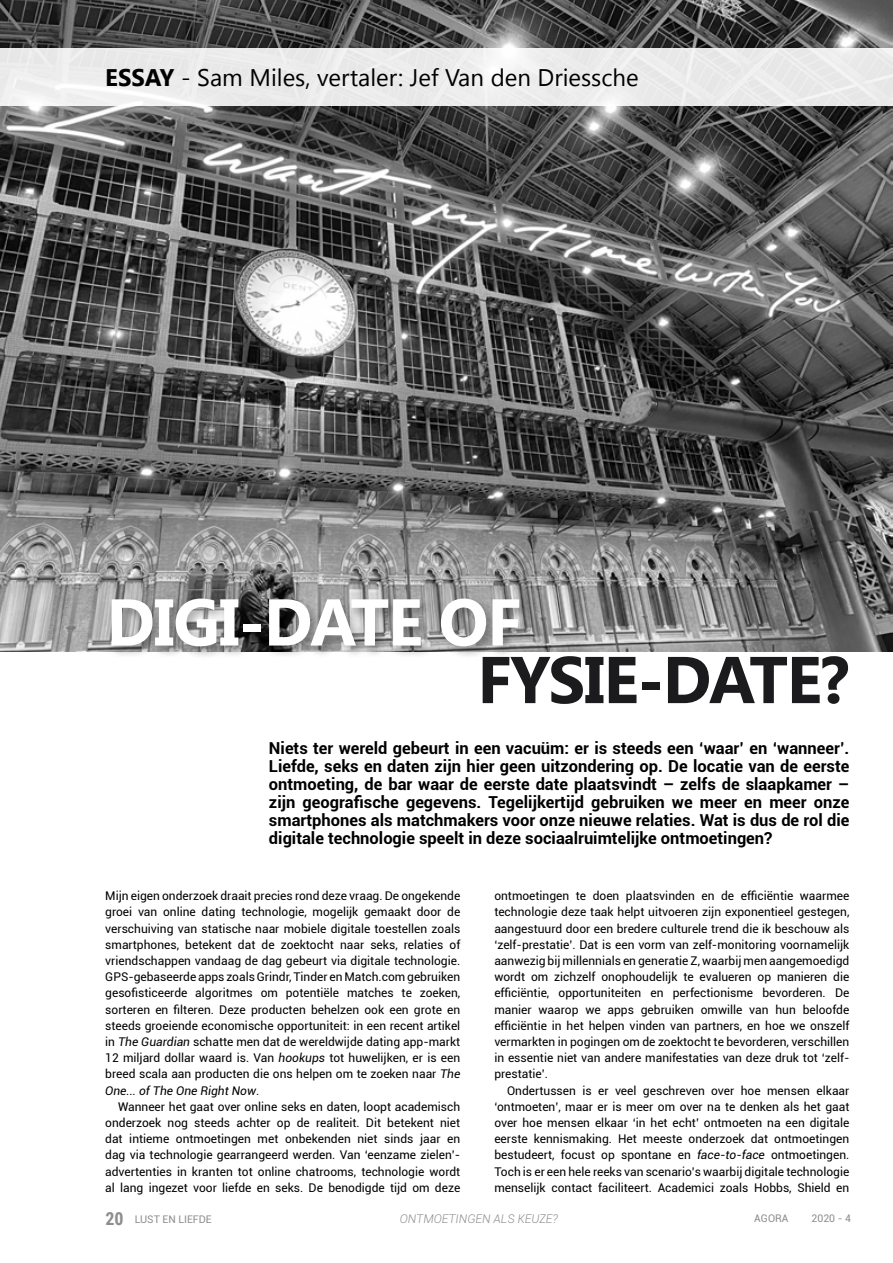
<style>
.page{position:relative;width:893px;height:1263px;background:#fff}
.page>*{position:absolute;margin:0;border:0;box-sizing:border-box;transform-origin:0 0}
.t1{font:700 66px "Khmer UI";letter-spacing:-.02em;color:#020204}
.t2{font:700 66px "Khmer UI";letter-spacing:-.02em;color:#fff}
.t3{font:24px "Khmer UI";color:#000}
.t4{font:700 16.5px/18px "Roboto";color:#000;text-align:justify}
.t5{font:12px/16.2px "Roboto";color:#000;text-align:justify}
.t6{font:italic 300 12px "Roboto";color:#8c8d8d}
.t7{font:10.5px "Roboto";color:#8c8d8d}
.s1{font-weight:700}
.s2{font-style:italic}
.s3{font-family:"Roboto Condensed";font-weight:700;font-size:18px}
</style>
<div class="page">
<img style="left:0;top:0;width:893px;height:652px">
<div style="left:107px;top:595px;width:425px;height:64px;background:#000;opacity:.3"></div>
<div style="left:0;top:48px;width:893px;height:57px;background:#ececec"></div>
<h2 class="t3" style="left:105px;top:63px;width:535px"><span class="s1">ESSAY</span> - Sam Miles, vertaler: Jef Van den Driessche</h2>
<h1 class="t2" style="left:106px;top:584px;width:417px">DIGI-DATE OF</h1>
<h1 class="t1" style="left:477px;top:642px;width:373px">FYSIE-DATE?</h1>
<p class="t4" style="left:269px;top:739px;width:582px">Niets ter wereld gebeurt in een vacuüm: er is steeds een ‘waar’ en ‘wanneer’.<br>Liefde, seks en daten zijn hier geen uitzondering op. De locatie van de eerste ontmoeting, de bar waar de eerste date plaatsvindt – zelfs de slaapkamer – zijn geografische gegevens. Tegelijkertijd gebruiken we meer en meer onze smartphones als matchmakers voor onze nieuwe relaties. Wat is dus de rol die digitale technologie speelt in deze sociaalruimtelijke ontmoetingen?</p>
<p class="t5" style="left:105px;top:887px;width:357px">Mijn eigen onderzoek draait precies rond deze vraag. De ongekende groei van online dating technologie, mogelijk gemaakt door de verschuiving van statische naar mobiele digitale toestellen zoals smartphones, betekent dat de zoektocht naar seks, relaties of vriendschappen vandaag de dag gebeurt via digitale technologie.<br>GPS-gebaseerde apps zoals Grindr, Tinder en Match.com gebruiken gesofisticeerde algoritmes om potentiële matches te zoeken, sorteren en filteren. Deze producten behelzen ook een grote en steeds groeiende economische opportuniteit: in een recent artikel in <span class="s2">The Guardian</span> schatte men dat de wereldwijde dating app-markt 12 miljard dollar waard is. Van <span class="s2">hookups</span> tot huwelijken, er is een breed scala aan producten die ons helpen om te zoeken naar <span class="s2">The One... of The One Right Now</span>.</p>
<p class="t5" style="left:105px;top:1098px;width:357px;text-indent:13px">Wanneer het gaat over online seks en daten, loopt academisch onderzoek nog steeds achter op de realiteit. Dit betekent niet dat intieme ontmoetingen met onbekenden niet sinds jaar en dag via technologie gearrangeerd werden. Van ‘eenzame zielen’- advertenties in kranten tot online chatrooms, technologie wordt al lang ingezet voor liefde en seks. De benodigde tijd om deze</p>
<p class="t5" style="left:494px;top:887px;width:357px">ontmoetingen te doen plaatsvinden en de efficiëntie waarmee technologie deze taak helpt uitvoeren zijn exponentieel gestegen, aangestuurd door een bredere culturele trend die ik beschouw als ‘zelf-prestatie’. Dat is een vorm van zelf-monitoring voornamelijk aanwezig bij millennials en generatie Z, waarbij men aangemoedigd wordt om zichzelf onophoudelijk te evalueren op manieren die efficiëntie, opportuniteiten en perfectionisme bevorderen. De manier waarop we apps gebruiken omwille van hun beloofde efficiëntie in het helpen vinden van partners, en hoe we onszelf vermarkten in pogingen om de zoektocht te bevorderen, verschillen in essentie niet van andere manifestaties van deze druk tot ‘zelf&shy;prestatie’.</p>
<p class="t5" style="left:494px;top:1082px;width:357px;text-indent:13px">Ondertussen is er veel geschreven over hoe mensen elkaar ‘ontmoeten’, maar er is meer om over na te denken als het gaat over hoe mensen elkaar ‘in het echt’ ontmoeten na een digitale eerste kennismaking. Het meeste onderzoek dat ontmoetingen bestudeert, focust op spontane en <span class="s2">face-to-face</span> ontmoetingen.<br>Toch is er een hele reeks van scenario’s waarbij digitale technologie menselijk contact faciliteert. Academici zoals Hobbs, Shield en</p>
<p class="t7" style="left:106px;top:1211px;width:108px"><span class="s3">20</span> LUST EN LIEFDE</p>
<p class="t6" style="left:400px;top:1210px;width:160px">ONTMOETINGEN ALS KEUZE?</p>
<p class="t7" style="left:754px;top:1211px;width:36px">AGORA</p>
<p class="t7" style="left:811px;top:1211px;width:41px">2020 - 4</p>
</div>
